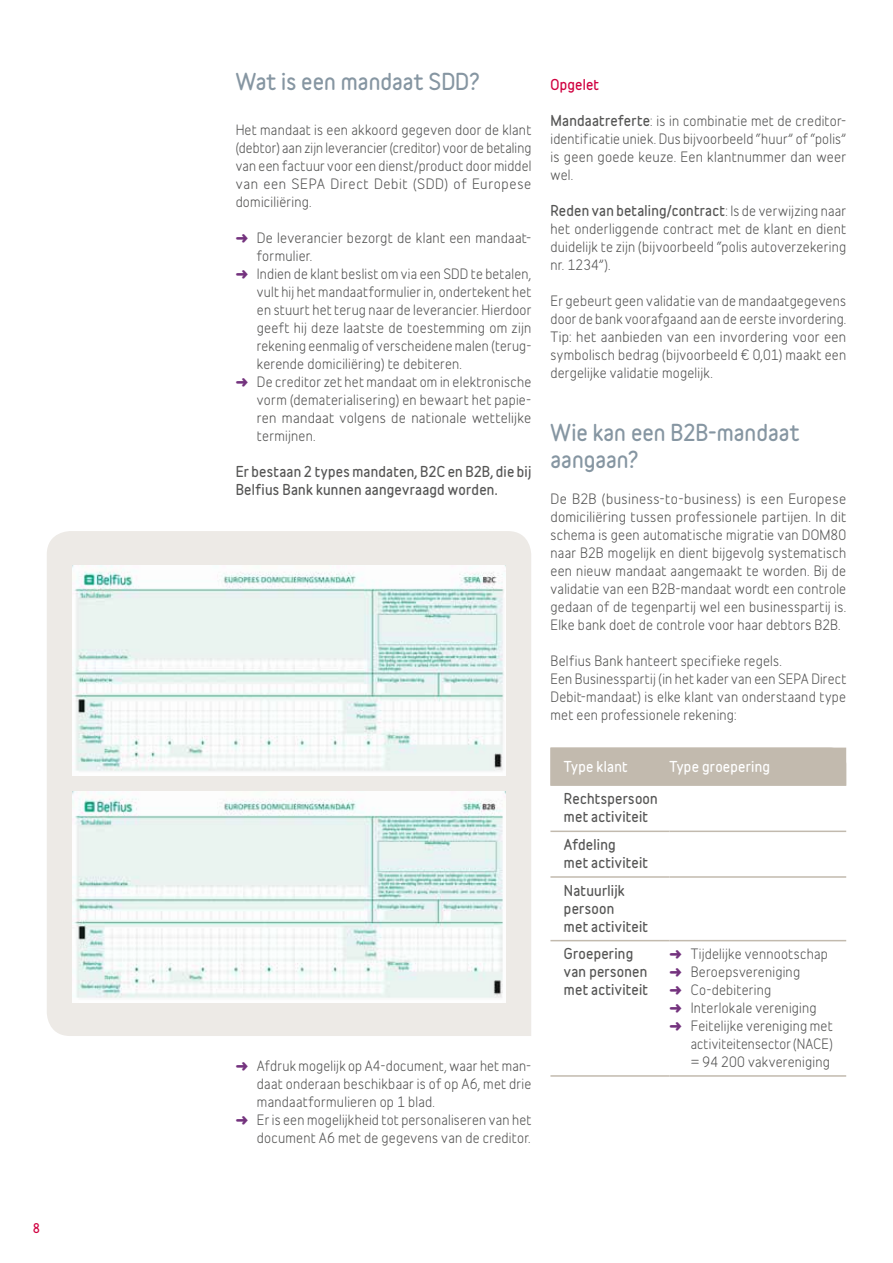
<style>
.page{position:relative;width:893px;height:1263px;background:#fff}
.page>*{position:absolute;margin:0;border:0;box-sizing:border-box;transform-origin:0 0}
.t1{font:700 21px/27px "Belfius Normal";color:#8696a2}
.t2{font:13.5px/18px "Belfius Alternative";letter-spacing:.015em;color:#565655;text-align:justify}
.t3{font:700 13.5px/18px "Belfius Alternative";letter-spacing:.015em;color:#565655}
.t4{font:700 13.5px "Belfius Alternative";letter-spacing:.015em;color:#fff}
.t5{font:700 13.5px "Belfius Alternative";letter-spacing:.015em;color:#d00040}
.t6{font:700 12px "Belfius Normal";color:#d00040}
.s1{color:#74337e}
.s2{font-weight:700}
</style>
<div class="page">
<div style="left:47px;top:531px;width:484px;height:505px;background:#edeae6"></div>
<img style="left:72px;top:565px;width:434px;height:210px">
<img style="left:72px;top:792px;width:434px;height:210px">
<div style="left:550px;top:747px;width:296px;height:39px;background:#c2baae"></div>
<hr style="left:550px;top:830px;width:119px;height:2px;background:#c2baae">
<hr style="left:669px;top:830px;width:177px;height:2px;background:#c2baae">
<hr style="left:550px;top:876px;width:119px;height:2px;background:#c2baae">
<hr style="left:669px;top:876px;width:177px;height:2px;background:#c2baae">
<hr style="left:550px;top:940px;width:119px;height:1px;background:#c2baae">
<hr style="left:669px;top:940px;width:177px;height:1px;background:#c2baae">
<hr style="left:550px;top:1075px;width:119px;height:2px;background:#c2baae">
<hr style="left:669px;top:1075px;width:177px;height:2px;background:#c2baae">
<p class="t6" style="left:33px;top:1219px;width:9px">8</p>
<h1 class="t1" style="left:236px;top:68px;width:246px">Wat is een mandaat SDD?</h1>
<p class="t2" style="left:236px;top:119px;width:297px">Het mandaat is een akkoord gegeven door de klant (debtor) aan zijn leverancier (creditor) voor de betaling van een factuur voor een dienst/product door middel van een SEPA Direct Debit (SDD) of Europese domiciliëring.</p>
<p class="t2" style="left:236px;top:227px;width:296px"><span class="s1">➜</span> De leverancier bezorgt de klant een mandaat-</p>
<p class="t2" style="left:257px;top:245px;width:57px">formulier.</p>
<p class="t2" style="left:236px;top:263px;width:297px"><span class="s1">➜</span> Indien de klant beslist om via een SDD te betalen,</p>
<p class="t2" style="left:257px;top:281px;width:276px">vult hij het mandaatformulier in, ondertekent het</p>
<p class="t2" style="left:257px;top:299px;width:276px">en stuurt het terug naar de leverancier. Hierdoor</p>
<p class="t2" style="left:257px;top:317px;width:276px">geeft hij deze laatste de toestemming om zijn</p>
<p class="t2" style="left:257px;top:335px;width:275px">rekening eenmalig of verscheidene malen (terug-</p>
<p class="t2" style="left:257px;top:353px;width:207px">kerende domiciliëring) te debiteren.</p>
<p class="t2" style="left:236px;top:371px;width:297px"><span class="s1">➜</span> De creditor zet het mandaat om in elektronische</p>
<p class="t2" style="left:257px;top:389px;width:275px">vorm (dematerialisering) en bewaart het papie-</p>
<p class="t2" style="left:257px;top:407px;width:276px">ren mandaat volgens de nationale wettelijke</p>
<p class="t2" style="left:257px;top:425px;width:60px">termijnen.</p>
<p class="t3" style="left:236px;top:462px;width:297px">Er bestaan 2 types mandaten, B2C en B2B, die bij<br>Belfius Bank kunnen aangevraagd worden.</p>
<p class="t2" style="left:236px;top:1055px;width:297px"><span class="s1">➜</span> Afdruk mogelijk op A4-document, waar het man-</p>
<p class="t2" style="left:257px;top:1073px;width:276px">daat onderaan beschikbaar is of op A6, met drie</p>
<p class="t2" style="left:257px;top:1091px;width:179px">mandaatformulieren op 1 blad.</p>
<p class="t2" style="left:236px;top:1109px;width:297px"><span class="s1">➜</span> Er is een mogelijkheid tot personaliseren van het</p>
<p class="t2" style="left:257px;top:1127px;width:275px">document A6 met de gegevens van de creditor.</p>
<p class="t5" style="left:550px;top:74px;width:50px">Opgelet</p>
<p class="t2" style="left:550px;top:110px;width:297px"><span class="s2">Mandaatreferte</span>: is in combinatie met de creditor&shy;identificatie uniek. Dus bijvoorbeeld “huur” of “polis” is geen goede keuze. Een klantnummer dan weer wel.</p>
<p class="t2" style="left:550px;top:200px;width:297px"><span class="s2">Reden van betaling/contract</span>: Is de verwijzing naar het onderliggende contract met de klant en dient duidelijk te zijn (bijvoorbeeld “polis autoverzekering nr. 1234”).</p>
<p class="t2" style="left:550px;top:290px;width:297px">Er gebeurt geen validatie van de mandaatgegevens door de bank voorafgaand aan de eerste invordering.<br>Tip: het aanbieden van een invordering voor een symbolisch bedrag (bijvoorbeeld € 0,01) maakt een dergelijke validatie mogelijk.</p>
<h1 class="t1" style="left:550px;top:418px;width:251px">Wie kan een B2B-mandaat aangaan?</h1>
<p class="t2" style="left:550px;top:488px;width:297px">De B2B (business-to-business) is een Europese domiciliëring tussen professionele partijen. In dit schema is geen automatische migratie van DOM80 naar B2B mogelijk en dient bijgevolg systematisch een nieuw mandaat aangemaakt te worden. Bij de validatie van een B2B-mandaat wordt een controle gedaan of de tegenpartij wel een businesspartij is.<br>Elke bank doet de controle voor haar debtors B2B.</p>
<p class="t2" style="left:550px;top:650px;width:297px;text-align:left">Belfius Bank hanteert specifieke regels.<br>Een Businesspartij (in het kader van een SEPA Direct Debit-mandaat) is elke klant van onderstaand type met een professionele rekening:</p>
<p class="t4" style="left:564px;top:756px;width:65px">Type klant</p>
<p class="t4" style="left:669px;top:756px;width:102px">Type groepering</p>
<p class="t3" style="left:564px;top:790px;width:95px">Rechtspersoon met activiteit</p>
<p class="t3" style="left:564px;top:835px;width:85px">Afdeling<br>met activiteit</p>
<p class="t3" style="left:564px;top:881px;width:85px">Natuurlijk persoon<br>met activiteit</p>
<p class="t3" style="left:564px;top:944px;width:85px">Groepering van personen met activiteit</p>
<p class="t2" style="left:669px;top:943px;width:160px"><span class="s1">➜</span> Tijdelijke vennootschap</p>
<p class="t2" style="left:669px;top:961px;width:132px"><span class="s1">➜</span> Beroepsvereniging</p>
<p class="t2" style="left:669px;top:979px;width:103px"><span class="s1">➜</span> Co-debitering</p>
<p class="t2" style="left:669px;top:997px;width:149px"><span class="s1">➜</span> Interlokale vereniging</p>
<p class="t2" style="left:669px;top:1015px;width:165px"><span class="s1">➜</span> Feitelijke vereniging met</p>
<p class="t2" style="left:691px;top:1033px;width:143px">activiteitensector (NACE)</p>
<p class="t2" style="left:691px;top:1051px;width:141px">= 94 200 vakvereniging</p>
</div>
